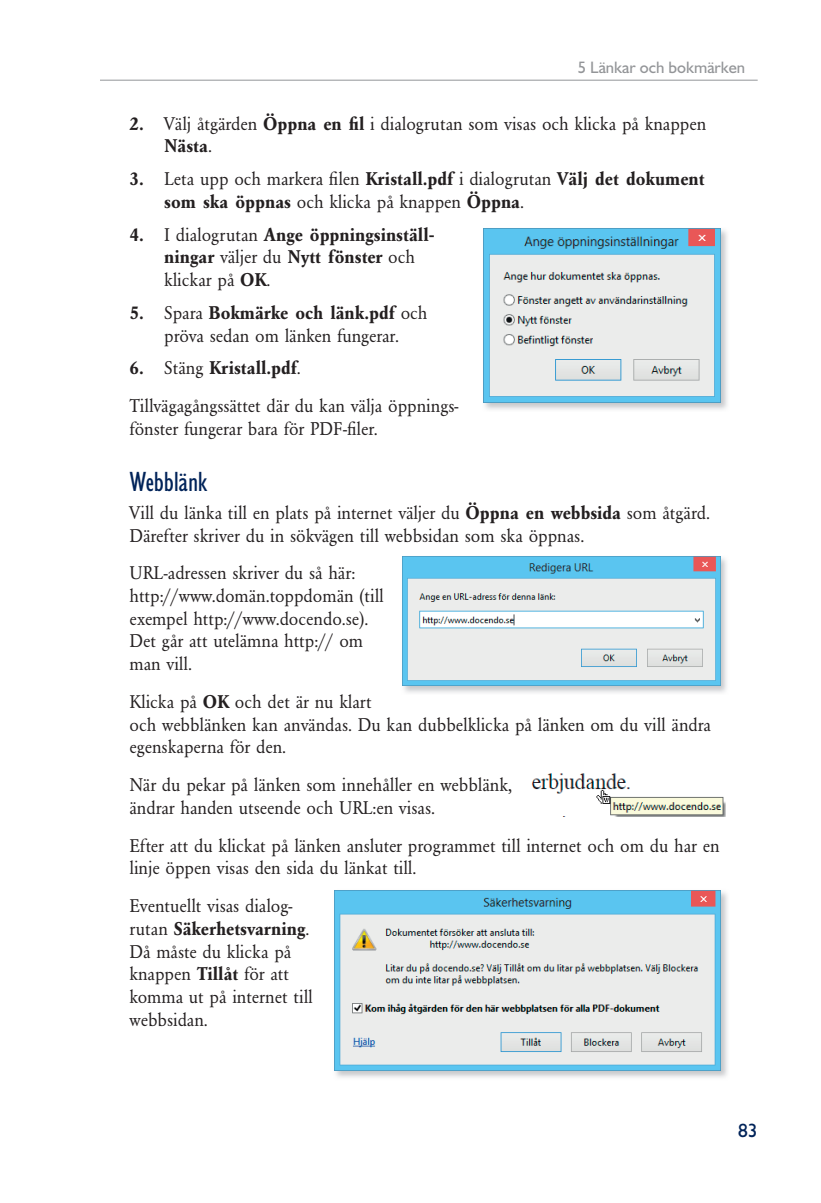
<style>
.page{position:relative;width:821px;height:1203px;background:#fff}
.page>*{position:absolute;margin:0;border:0;box-sizing:border-box;transform-origin:0 0}
.t1{font:condensed 28px "Humanist 521 BT";letter-spacing:-.01em;color:#002359}
.t2{font:19.25px/22.8px "URW Garamond T Regu Narr";color:#231f20}
.t3{font:19.25px/22.8px "URW Garamond T Bold Narr";color:#231f20}
.t4{font:19.25px "Humanist 521 BT";color:#002359}
.t5{font:16.62px "Humanist 521 BT";color:#939598}
.s1{font-family:"URW Garamond T Bold Narr"}
.s2{font-family:"URW Garamond T Regu Narr"}
</style>
<div class="page">
<hr style="left:100px;top:80px;width:657px;height:1px;background:#939598">
<img style="left:483px;top:228px;width:245px;height:182px">
<img style="left:483px;top:229px;width:237px;height:173px">
<img style="left:402px;top:556px;width:325px;height:137px">
<img style="left:402px;top:556px;width:318px;height:129px">
<img style="left:531px;top:773px;width:194px;height:43px">
<img style="left:334px;top:890px;width:394px;height:188px">
<img style="left:334px;top:890px;width:386px;height:180px">
<p class="t5" style="left:577px;top:57px;width:169px">5 Länkar och bokmärken</p>
<p class="t2" style="left:129px;top:112px;width:578px"><span class="s1">2.</span> Välj åtgärden <span class="s1">Öppna en fil</span> i dialogrutan som visas och klicka på knappen</p>
<p class="t3" style="left:164px;top:135px;width:49px">Nästa<span class="s2">.</span></p>
<p class="t2" style="left:164px;top:167px;width:542px;text-indent:-35px"><span class="s1">3.</span> Leta upp och markera filen <span class="s1">Kristall.pdf</span> i dialogrutan <span class="s1">Välj det dokument som ska öppnas</span> och klicka på knappen <span class="s1">Öppna</span>.</p>
<p class="t3" style="left:164px;top:223px;width:272px;text-indent:-35px">4. <span class="s2">I dialogrutan</span> Ange öppningsinställ&shy;ningar <span class="s2">väljer du</span> Nytt fönster <span class="s2">och</span></p>
<p class="t2" style="left:164px;top:268px;width:108px">klickar på <span class="s1">OK</span>.</p>
<p class="t3" style="left:129px;top:301px;width:299px">5. <span class="s2">Spara</span> Bokmärke och länk.pdf <span class="s2">och</span></p>
<p class="t2" style="left:164px;top:324px;width:236px">pröva sedan om länken fungerar.</p>
<p class="t3" style="left:129px;top:356px;width:173px">6. <span class="s2">Stäng</span> Kristall.pdf<span class="s2">.</span></p>
<p class="t2" style="left:129px;top:394px;width:330px">Tillvägagångssättet där du kan välja öppnings&shy;fönster fungerar bara för PDF-filer.</p>
<h1 class="t1" style="left:129px;top:465px;width:80px">Webblänk</h1>
<p class="t2" style="left:129px;top:501px;width:582px">Vill du länka till en plats på internet väljer du <span class="s1">Öppna en webbsida</span> som åtgärd.<br>Därefter skriver du in sökvägen till webbsidan som ska öppnas.</p>
<p class="t2" style="left:129px;top:561px;width:256px">URL-adressen skriver du så här: http://www.domän.toppdomän (till exempel http://www.docendo.se).<br>Det går att utelämna http:// om man vill.</p>
<p class="t2" style="left:129px;top:690px;width:583px">Klicka på <span class="s1">OK</span> och det är nu klart<br>och webblänken kan användas. Du kan dubbelklicka på länken om du vill ändra egenskaperna för den.</p>
<p class="t2" style="left:129px;top:773px;width:384px">När du pekar på länken som innehåller en webblänk, ändrar handen utseende och URL:en visas.</p>
<p class="t2" style="left:129px;top:833px;width:591px">Efter att du klickat på länken ansluter programmet till internet och om du har en linje öppen visas den sida du länkat till.</p>
<p class="t2" style="left:129px;top:894px;width:164px">Eventuellt visas dialog-</p>
<p class="t3" style="left:129px;top:916px;width:181px"><span class="s2">rutan</span> Säkerhetsvarning<span class="s2">.</span></p>
<p class="t2" style="left:129px;top:939px;width:185px">Då måste du klicka på knappen <span class="s1">Tillåt</span> för att komma ut på internet till webbsidan.</p>
<p class="t4" style="left:738px;top:1118px;width:21px">83</p>
</div>
